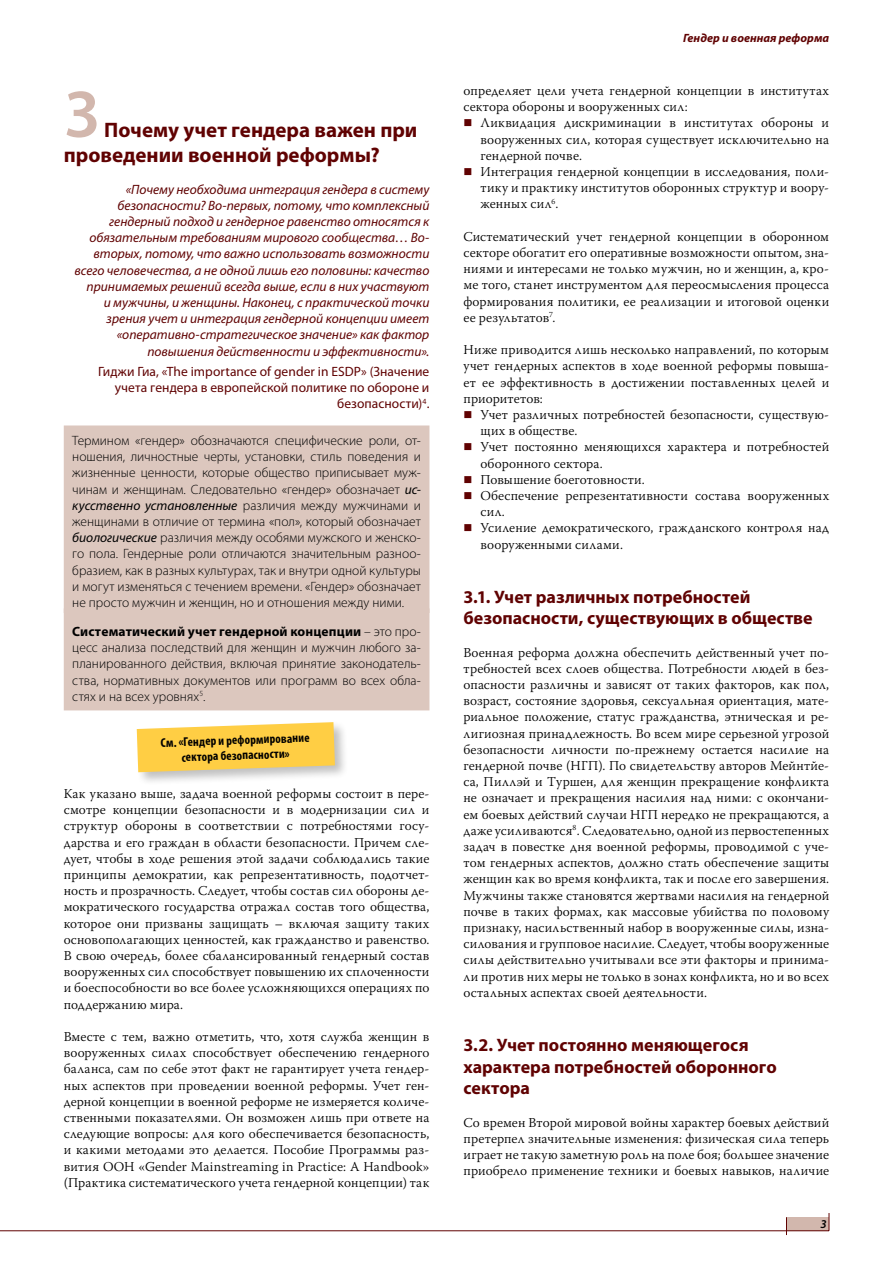
<style>
.page{position:relative;width:893px;height:1263px;background:#fff}
.page>*{position:absolute;margin:0;border:0;box-sizing:border-box;transform-origin:0 0}
.t1{font:600 69px "Myriad Pro";color:#d2b7ad}
.t2{font:700 21px/25.2px "Myriad Pro";color:#600202}
.t3{font:700 18px/21.6px "Myriad Pro";color:#600202}
.t4{font:300 13.5px/16.2px "Warnock Pro";letter-spacing:.015em;color:#000;text-align:justify}
.t5{font:300 13.5px/16.2px "Myriad Pro";color:#000;text-align:justify}
.t6{font:italic 13.5px/16.2px "Myriad Pro";color:#600202;text-align:right}
.t7{font:13.5px/16.2px "Myriad Pro";letter-spacing:.005em;color:#600202;text-align:right}
.t8{font:700 condensed 12.75px/15.3px "Myriad Pro";color:#000;text-align:center}
.t9{font:italic 700 12px "Myriad Pro";color:#600202}
.t10{font:italic 600 12px "Myriad Pro";color:#000}
.s1{font-weight:400;font-style:italic}
.s2{font-weight:700}
</style>
<div class="page">
<div style="left:786px;top:1217px;width:43px;height:14px;background:#d2b7ad"></div>
<svg style="left:786px;top:1217px;width:1px;height:18px"></svg>
<svg style="left:829px;top:1213px;width:1px;height:18px"></svg>
<hr style="left:0;top:1230px;width:829px;height:1px;background:#600202">
<div style="left:64px;top:425px;width:365px;height:188px;background:#dcc7be"></div>
<div style="left:64px;top:608px;width:365px;height:102px;background:#dcc7be"></div>
<div style="left:135px;top:720px;width:214px;height:66px;background:#000;opacity:.25"></div>
<svg style="left:137px;top:722px;width:198px;height:50px;background:#fbd15a"></svg>
<h1 class="t1" style="left:64px;top:70px;width:38px">3</h1>
<h2 class="t2" style="left:64px;top:116px;width:355px;text-indent:41px">Почему учет гендера важен при проведении военной реформы?</h2>
<p class="t6" style="left:75px;top:181px;width:356px">«Почему необходима интеграция гендера в систему безопасности? Во-первых, потому, что комплексный гендерный подход и гендерное равенство относятся к обязательным требованиям мирового сообщества… Во&shy;вторых, потому, что важно использовать возможности всего человечества, а не одной лишь его половины: качество принимаемых решений всегда выше, если в них участвуют<br>и мужчины, и женщины. Наконец, с практической точки зрения учет и интеграция гендерной концепции имеет «оперативно-стратегическое значение» как фактор повышения действенности и эффективности».</p>
<p class="t7" style="left:98px;top:363px;width:333px">Гиджи Гиа, «The importance of gender in ESDP» (Значение учета гендера в европейской политике по обороне и безопасности)<sup>4</sup>.</p>
<p class="t5" style="left:72px;top:432px;width:350px">Термином «гендер» обозначаются специфические роли, от&shy;ношения, личностные черты, установки, стиль поведения и жизненные ценности, которые общество приписывает муж&shy;чинам и женщинам. Следовательно «гендер» обозначает <span class="s1">ис&shy;кусственно установленные</span> различия между мужчинами и женщинами в отличие от термина «пол», который обозначает <span class="s1">биологические</span> различия между особями мужского и женско&shy;го пола. Гендерные роли отличаются значительным разноо&shy;бразием, как в разных культурах, так и внутри одной культуры и могут изменяться с течением времени. «Гендер» обозначает не просто мужчин и женщин, но и отношения между ними.</p>
<p class="t5" style="left:72px;top:623px;width:350px"><span class="s2">Систематический учет гендерной концепции</span> – это про&shy;цесс анализа последствий для женщин и мужчин любого за&shy;планированного действия, включая принятие законодатель&shy;ства, нормативных документов или программ во всех обла&shy;стях и на всех уровнях<sup>5</sup>.</p>
<p class="t8" style="left:160px;top:735px;width:151px;rotate:-2deg">См. «Гендер и реформирование сектора безопасности»</p>
<p class="t4" style="left:64px;top:785px;width:367px">Как указано выше, задача военной реформы состоит в пере&shy;смотре концепции безопасности и в модернизации сил и структур обороны в соответствии с потребностями госу&shy;дарства и его граждан в области безопасности. Причем сле&shy;дует, чтобы в ходе решения этой задачи соблюдались такие принципы демократии, как репрезентативность, подотчет&shy;ность и прозрачность. Следует, чтобы состав сил обороны де&shy;мократического государства отражал состав того общества, которое они призваны защищать – включая защиту таких основополагающих ценностей, как гражданство и равенство.<br>В свою очередь, более сбалансированный гендерный состав вооруженных сил способствует повышению их сплоченности и боеспособности во все более усложняющихся операциях по поддержанию мира.</p>
<p class="t4" style="left:64px;top:1028px;width:367px">Вместе с тем, важно отметить, что, хотя служба женщин в вооруженных силах способствует обеспечению гендерного баланса, сам по себе этот факт не гарантирует учета гендер&shy;ных аспектов при проведении военной реформы. Учет ген&shy;дерной концепции в военной реформе не измеряется количе&shy;ственными показателями. Он возможен лишь при ответе на следующие вопросы: для кого обеспечивается безопасность, и какими методами это делается. Пособие Программы раз&shy;вития ООН «Gender Mainstreaming in Practice: A Handbook» (Практика систематического учета гендерной концепции) так</p>
<p class="t9" style="left:683px;top:30px;width:148px">Гендер и военная реформа</p>
<p class="t4" style="left:463px;top:82px;width:367px">определяет цели учета гендерной концепции в институтах сектора обороны и вооруженных сил:</p>
<p class="t4" style="left:480px;top:115px;width:350px;text-align:left">Ликвидация дискриминации в институтах обороны и вооруженных сил, которая существует исключительно на гендерной почве.<br>Интеграция гендерной концепции в исследования, поли&shy;тику и практику институтов оборонных структур и воору&shy;женных сил<sup>6</sup>.</p>
<p class="t4" style="left:463px;top:228px;width:367px">Систематический учет гендерной концепции в оборонном секторе обогатит его оперативные возможности опытом, зна&shy;ниями и интересами не только мужчин, но и женщин, а, кро&shy;ме того, станет инструментом для переосмысления процесса формирования политики, ее реализации и итоговой оценки ее результатов<sup>7</sup>.</p>
<p class="t4" style="left:463px;top:341px;width:367px">Ниже приводится лишь несколько направлений, по которым учет гендерных аспектов в ходе военной реформы повыша&shy;ет ее эффективность в достижении поставленных целей и приоритетов:</p>
<p class="t4" style="left:480px;top:406px;width:350px;text-align:left">Учет различных потребностей безопасности, существую&shy;щих в обществе.<br>Учет постоянно меняющихся характера и потребностей оборонного сектора.<br>Повышение боеготовности.<br>Обеспечение репрезентативности состава вооруженных сил.<br>Усиление демократического, гражданского контроля над вооруженными силами.</p>
<h3 class="t3" style="left:463px;top:585px;width:351px">3.1. Учет различных потребностей безопасности, существующих в обществе</h3>
<p class="t4" style="left:463px;top:644px;width:367px">Военная реформа должна обеспечить действенный учет по&shy;требностей всех слоев общества. Потребности людей в без&shy;опасности различны и зависят от таких факторов, как пол, возраст, состояние здоровья, сексуальная ориентация, мате&shy;риальное положение, статус гражданства, этническая и ре&shy;лигиозная принадлежность. Во всем мире серьезной угрозой безопасности личности по-прежнему остается насилие на гендерной почве (НГП). По свидетельству авторов Мейнтйе&shy;са, Пиллэй и Туршен, для женщин прекращение конфликта не означает и прекращения насилия над ними: с окончани&shy;ем боевых действий случаи НГП нередко не прекращаются, а даже усиливаются<sup>8</sup>. Следовательно, одной из первостепенных задач в повестке дня военной реформы, проводимой с уче&shy;том гендерных аспектов, должно стать обеспечение защиты женщин как во время конфликта, так и после его завершения.<br>Мужчины также становятся жертвами насилия на гендерной почве в таких формах, как массовые убийства по половому признаку, насильственный набор в вооруженные силы, изна&shy;силования и групповое насилие. Следует, чтобы вооруженные силы действительно учитывали все эти факторы и принима&shy;ли против них меры не только в зонах конфликта, но и во всех остальных аспектах своей деятельности.</p>
<h3 class="t3" style="left:463px;top:1033px;width:315px">3.2. Учет постоянно меняющегося характера потребностей оборонного сектора</h3>
<p class="t4" style="left:463px;top:1114px;width:367px">Со времен Второй мировой войны характер боевых действий претерпел значительные изменения: физическая сила теперь играет не такую заметную роль на поле боя; большее значение приобрело применение техники и боевых навыков, наличие</p>
<p class="t10" style="left:820px;top:1216px;width:8px">3</p>
</div>
